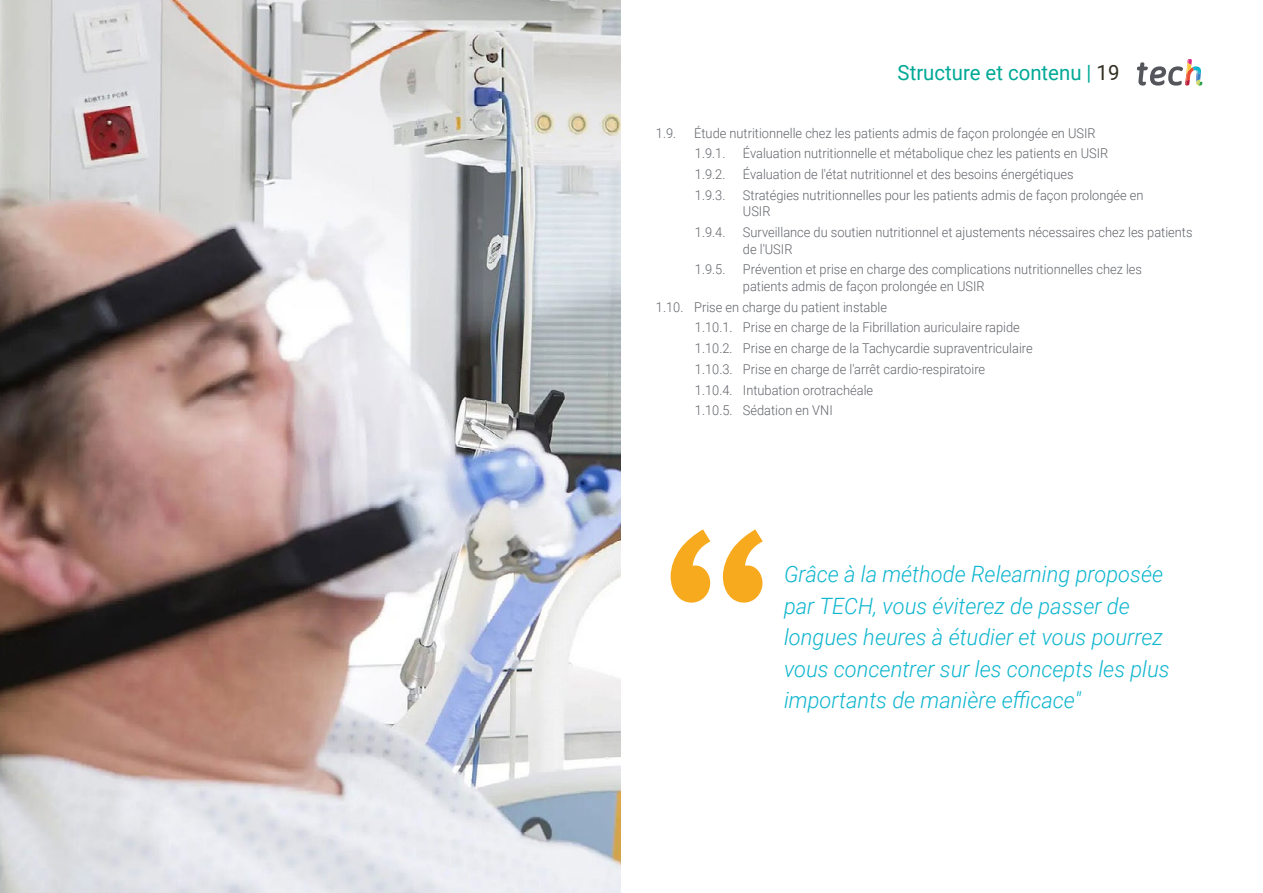
<style>
.page{position:relative;width:1263px;height:893px;background:#fff}
.page>*{position:absolute;margin:0;border:0;box-sizing:border-box;transform-origin:0 0}
.t1{font:italic 300 22.5px/31.5px "Roboto";color:#0fb6cf}
.t2{font:21px "Roboto";color:#00a996}
.t3{font:300 13.5px/20.7px "Roboto";color:#61646a;scale:.95 1}
.s1{color:#312e20}
</style>
<div class="page">
<img style="left:0;top:0;width:621px;height:893px">
<svg style="left:671px;top:529px;width:92px;height:74px"></svg>
<svg style="left:1137px;top:59px;width:65px;height:27px"></svg>
<h2 class="t2" style="left:898px;top:57px;width:223px">Structure et contenu | <span class="s1">19</span></h2>
<p class="t3" style="left:656px;top:122px;width:23px">1.9.</p>
<p class="t3" style="left:694px;top:122px;width:424px">Étude nutritionnelle chez les patients admis de façon prolongée en USIR<br>1.9.1.</p>
<p class="t3" style="left:743px;top:143px;width:386px">Évaluation nutritionnelle et métabolique chez les patients en USIR</p>
<p class="t3" style="left:695px;top:164px;width:34px">1.9.2.</p>
<p class="t3" style="left:743px;top:164px;width:349px">Évaluation de l'état nutritionnel et des besoins énergétiques</p>
<p class="t3" style="left:695px;top:184px;width:34px">1.9.3.</p>
<p class="t3" style="left:743px;top:186px;width:423px;line-height:16.5px">Stratégies nutritionnelles pour les patients admis de façon prolongée en<br>USIR</p>
<p class="t3" style="left:695px;top:222px;width:34px">1.9.4.</p>
<p class="t3" style="left:743px;top:224px;width:475px;line-height:16.5px">Surveillance du soutien nutritionnel et ajustements nécessaires chez les patients de l'USIR</p>
<p class="t3" style="left:695px;top:259px;width:34px">1.9.5.</p>
<p class="t3" style="left:743px;top:261px;width:422px;line-height:16.5px">Prévention et prise en charge des complications nutritionnelles chez les patients admis de façon prolongée en USIR</p>
<p class="t3" style="left:695px;top:296px;width:357px;text-indent:-39px">1.10. Prise en charge du patient instable<br>1.10.1. Prise en charge de la Fibrillation auriculaire rapide 1.10.2. Prise en charge de la Tachycardie supraventriculaire 1.10.3. Prise en charge de l'arrêt cardio-respiratoire<br>1.10.4. Intubation orotrachéale<br>1.10.5. Sédation en VNI</p>
<h1 class="t1" style="left:784px;top:558px;width:387px">Grâce à la méthode Relearning proposée par TECH, vous éviterez de passer de longues heures à étudier et vous pourrez vous concentrer sur les concepts les plus importants de manière efficace"</h1>
</div>
